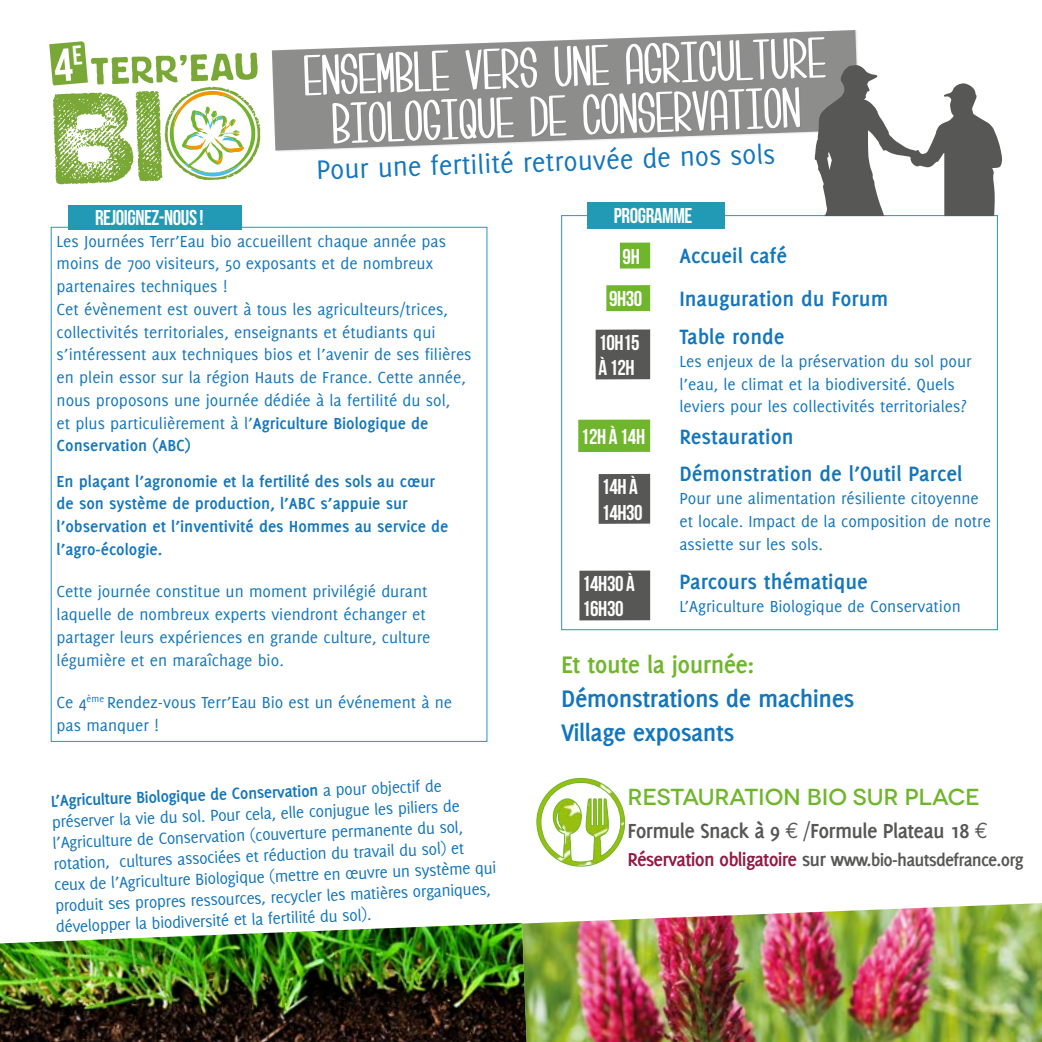
<style>
.page{position:relative;width:1042px;height:1042px;background:#fff}
.page>*{position:absolute;margin:0;border:0;box-sizing:border-box;transform-origin:0 0}
.t1{font:55.12px/49px "Centi";color:#fff;text-align:center}
.t2{font:29.05px "Delicious";color:#1376bc}
.t3{font:700 26.25px/33.8px "Delicious";letter-spacing:-.02em;color:#1376bc}
.t4{font:700 26.25px "Delicious";letter-spacing:-.02em;color:#70b62c}
.t5{font:500 23.1px "Novecentowide";letter-spacing:-.01em;color:#70b62c}
.t6{font:700 22.75px/37.8px "Delicious";color:#1376bc}
.t7{font:700 22.22px "Delicious";letter-spacing:-.03em;color:#575756}
.t8{font:21.35px/25.7px "Bebas Neue";letter-spacing:-.02em;color:#fff}
.t9{font:700 19.25px "Delicious";letter-spacing:-.04em;color:#575756}
.t10{font:17.5px/22.8px "Delicious";color:#1376bc}
.t11{font:700 17.5px/22.8px "Delicious";color:#1376bc}
.s1{font-weight:700}
.s2{font-weight:400}
.s3{font-size:20.47px;color:#911a42}
.s4{font-size:20.47px}
</style>
<div class="page">
<svg style="left:272px;top:30px;width:586px;height:120px;fill:#8d8d8c"></svg>
<div style="left:620px;top:243px;width:30px;height:25px;background:#70b62c"></div>
<div style="left:578px;top:419px;width:72px;height:33px;background:#70b62c"></div>
<div style="left:595px;top:329px;width:55px;height:50px;background:#575756"></div>
<div style="left:599px;top:474px;width:51px;height:50px;background:#575756"></div>
<div style="left:68px;top:205px;width:173px;height:24px;background:#229ab6"></div>
<div style="left:606px;top:285px;width:44px;height:26px;background:#70b62c"></div>
<svg style="left:536px;top:777px;width:90px;height:90px"></svg>
<div style="left:587px;top:202px;width:137px;height:26px;background:#229ab6"></div>
<img style="left:0;top:923px;width:522px;height:119px">
<img style="left:522px;top:903px;width:520px;height:139px">
<svg style="left:814px;top:65px;width:188px;height:151px"></svg>
<div style="left:579px;top:570px;width:71px;height:50px;background:#575756"></div>
<svg style="left:49px;top:41px;width:211px;height:143px"></svg>
<p class="t8" style="left:95px;top:205px;width:110px">REJOIGNEZ-NOUS !</p>
<h1 class="t1" style="left:303px;top:52px;width:524px;rotate:-2deg">Ensemble vers une agriculture<br>Biologique de conservation</h1>
<h2 class="t2" style="left:316px;top:153px;width:461px;rotate:-2deg">Pour une fertilité retrouvée de nos sols</h2>
<p class="t8" style="left:614px;top:203px;width:80px">PROGRAMME</p>
<p class="t10" style="left:57px;top:229px;width:416px">Les Journées Terr’Eau bio accueillent chaque année pas moins de 700 visiteurs, 50 exposants et de nombreux partenaires techniques !<br>Cet évènement est ouvert à tous les agriculteurs/trices, collectivités territoriales, enseignants et étudiants qui s’intéressent aux techniques bios et l’avenir de ses filières en plein essor sur la région Hauts de France. Cette année, nous proposons une journée dédiée à la fertilité du sol,<br>et plus particulièrement à l’<span class="s1">Agriculture Biologique de Conservation (ABC)</span></p>
<p class="t11" style="left:57px;top:469px;width:393px">En plaçant l’agronomie et la fertilité des sols au cœur de son système de production, l’ABC s’appuie sur l’observation et l’inventivité des Hommes au service de l’agro-écologie.</p>
<p class="t10" style="left:57px;top:580px;width:375px">Cette journée constitue un moment privilégié durant laquelle de nombreux experts viendront échanger et partager leurs expériences en grande culture, culture légumière et en maraîchage bio.</p>
<p class="t10" style="left:57px;top:691px;width:397px">Ce 4<sup>ème</sup> Rendez-vous Terr’Eau Bio est un événement à ne pas manquer !</p>
<p class="t10" style="left:51px;top:789px;width:444px;line-height:21px;rotate:-2deg"><span class="s1">L’Agriculture Biologique de Conservation</span> a pour objectif de préserver la vie du sol. Pour cela, elle conjugue les piliers de l’Agriculture de Conservation (couverture permanente du sol, rotation, cultures associées et réduction du travail du sol) et ceux de l’Agriculture Biologique (mettre en œuvre un système qui produit ses propres ressources, recycler les matières organiques, développer la biodiversité et la fertilité du sol).</p>
<p class="t8" style="left:622px;top:243px;width:19px">9H</p>
<h3 class="t6" style="left:679px;top:236px;width:109px">Accueil café</h3>
<p class="t8" style="left:609px;top:286px;width:35px">9H30</p>
<h3 class="t6" style="left:679px;top:280px;width:210px">Inauguration du Forum<br>Table ronde</h3>
<p class="t10" style="left:679px;top:349px;width:294px">Les enjeux de la préservation du sol pour l’eau, le climat et la biodiversité. Quels leviers pour les collectivités territoriales?</p>
<p class="t8" style="left:598px;top:329px;width:43px">10H15<br>À 12H</p>
<p class="t8" style="left:581px;top:423px;width:66px">12H À 14H</p>
<p class="t8" style="left:601px;top:473px;width:43px">14H À<br>14H30</p>
<p class="t8" style="left:582px;top:570px;width:54px">14H30 À<br>16H30</p>
<h3 class="t6" style="left:679px;top:417px;width:116px">Restauration</h3>
<h3 class="t6" style="left:679px;top:455px;width:284px">Démonstration de l’Outil Parcel</h3>
<p class="t10" style="left:679px;top:487px;width:313px">Pour une alimentation résiliente citoyenne et locale. Impact de la composition de notre assiette sur les sols.</p>
<h3 class="t6" style="left:679px;top:562px;width:190px">Parcours thématique</h3>
<p class="t10" style="left:679px;top:594px;width:283px">L’Agriculture Biologique de Conservation</p>
<h3 class="t4" style="left:561px;top:650px;width:195px">Et toute la journée:</h3>
<h3 class="t3" style="left:561px;top:681px;width:295px">Démonstrations de machines<br>Village exposants</h3>
<h3 class="t5" style="left:627px;top:783px;width:354px">RESTAURATION BIO SUR PLACE</h3>
<p class="t7" style="left:627px;top:818px;width:361px">Formule Snack à 9 <span class="s2">¤ /</span>Formule Plateau 18 <span class="s2">¤</span></p>
<p class="t9" style="left:627px;top:849px;width:397px"><span class="s3">Réservation obligatoire</span> <span class="s4">sur w</span>ww.bio-hautsdefrance.org</p>
</div>
